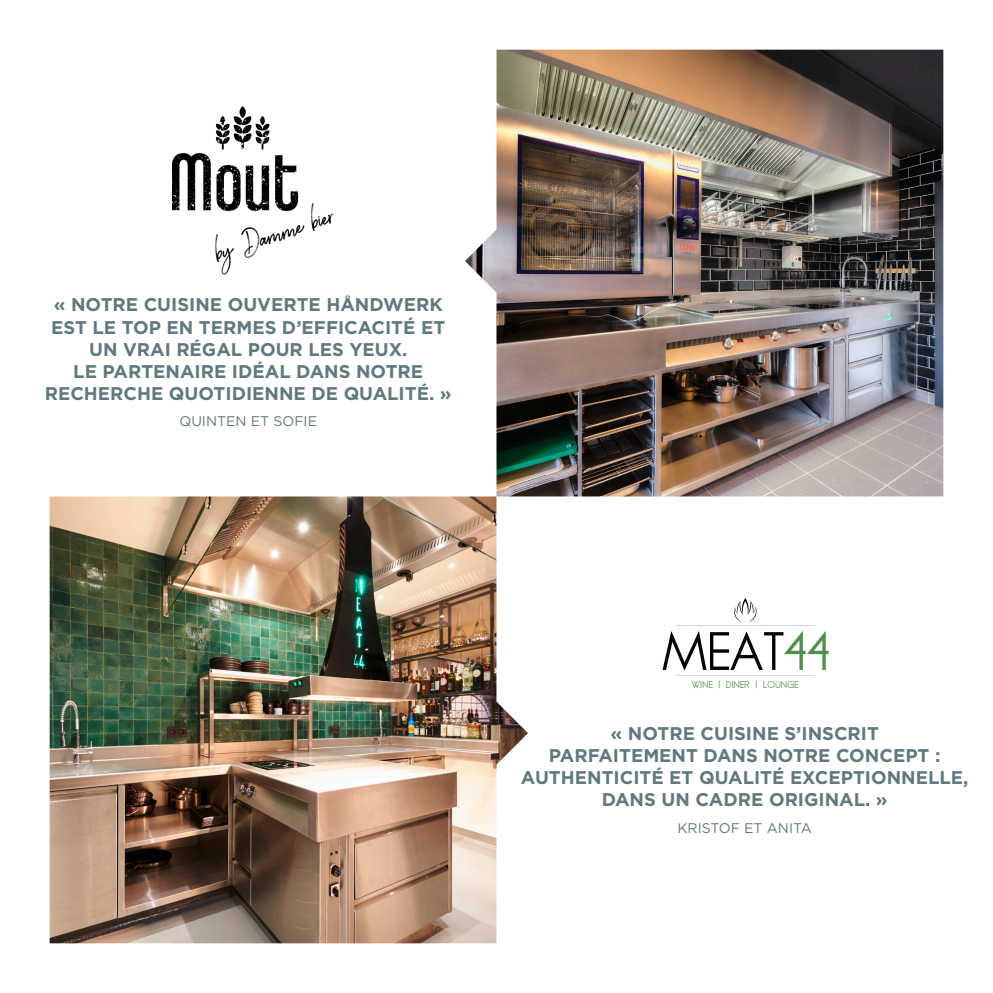
<style>
.page{position:relative;width:993px;height:993px;background:#fff}
.page>*{position:absolute;margin:0;border:0;box-sizing:border-box;transform-origin:0 0}
.t1{font:300 54.6px "phantom";color:#040503}
.t2{font:700 18.38px/22.1px "Gotham";color:#60797f;text-align:center}
.t3{font:14px "Gotham";color:#60797f}
.t4{font:300 9.97px "phantom";letter-spacing:.05em;color:#4c9248}
.t5{font:300 7.52px "phantom";color:#4c9248}
.s1{color:#4c9248}
</style>
<div class="page">
<svg style="left:734px;top:598px;width:22px;height:23px"></svg>
<img style="left:172px;top:106px;width:162px;height:169px">
<img style="left:50px;top:496px;width:478px;height:447px">
<img style="left:465px;top:50px;width:478px;height:446px">
<p class="t2" style="left:45px;top:294px;width:408px">« NOTRE CUISINE OUVERTE HÅNDWERK<br>EST LE TOP EN TERMES D’EFFICACITÉ ET<br>UN VRAI RÉGAL POUR LES YEUX.<br>LE PARTENAIRE IDÉAL DANS NOTRE<br>RECHERCHE QUOTIDIENNE DE QUALITÉ. »</p>
<p class="t3" style="left:179px;top:412px;width:139px">QUINTEN ET SOFIE</p>
<p class="t5" style="left:675px;top:619px;width:140px">...............................................................................................................................................</p>
<p class="t1" style="left:661px;top:619px;width:170px">MEAT<span class="s1">44</span></p>
<p class="t4" style="left:691px;top:678px;width:109px">WINE | DINER | LOUNGE</p>
<p class="t5" style="left:675px;top:669px;width:140px">...............................................................................................................................................</p>
<p class="t2" style="left:521px;top:722px;width:449px">« NOTRE CUISINE S’INSCRIT<br>PARFAITEMENT DANS NOTRE CONCEPT :<br>AUTHENTICITÉ ET QUALITÉ EXCEPTIONNELLE,<br>DANS UN CADRE ORIGINAL. »</p>
<p class="t3" style="left:677px;top:818px;width:136px">KRISTOF ET ANITA</p>
</div>
